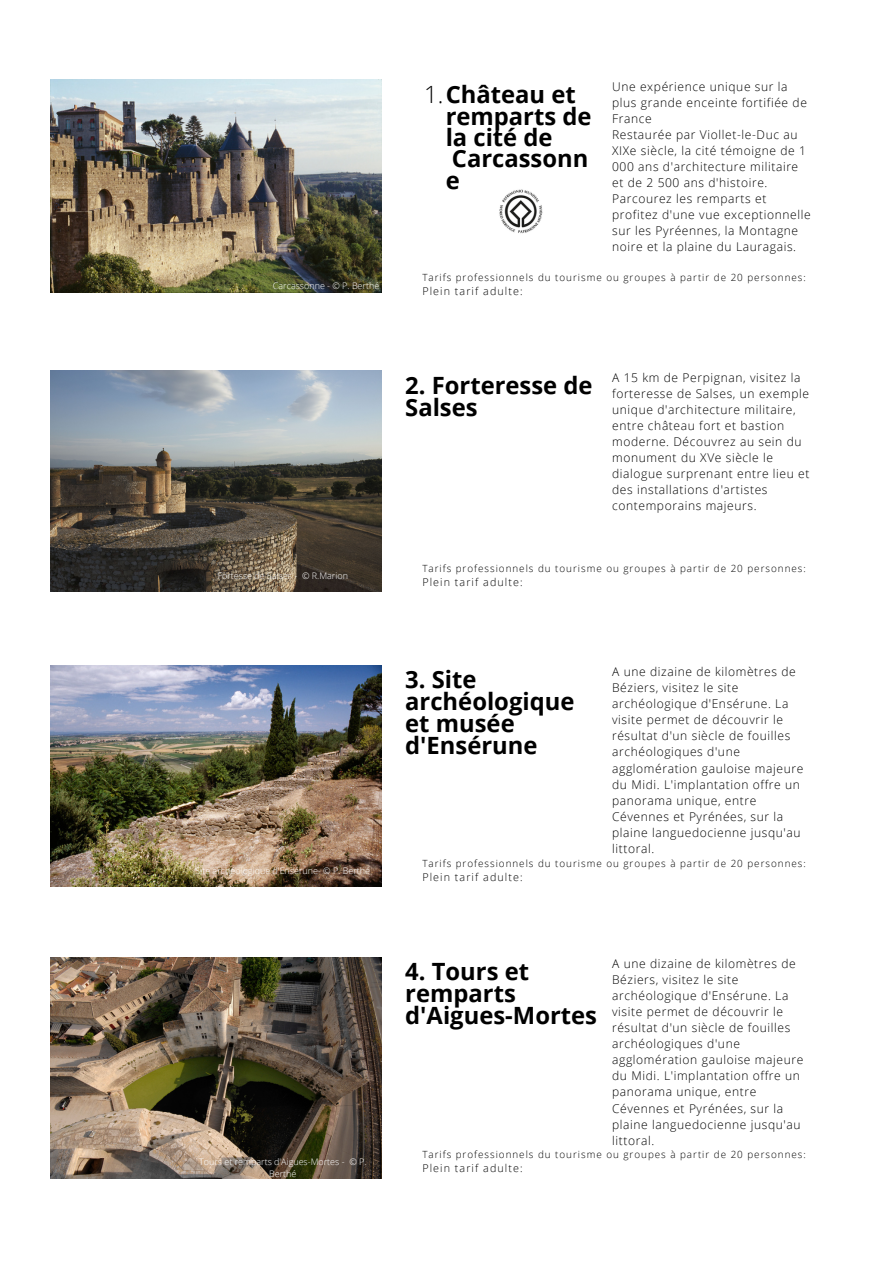
<style>
.page{position:relative;width:893px;height:1264px;background:#fff}
.page>*{position:absolute;margin:0;border:0;box-sizing:border-box;transform-origin:0 0}
.t1{font:700 23.7px/21.8px "Open Sans";color:#000}
.t2{font:300 12px/16px "Open Sans";letter-spacing:.05em;color:#000}
.t3{font:300 10.8px "Open Sans";letter-spacing:.1em;color:#000}
.t4{font:300 9.9px "Open Sans";letter-spacing:.1em;color:#000}
.t5{font:300 9px/12px "Open Sans";color:#fff;text-align:center}
.s1{font-weight:300}
</style>
<div class="page">
<img style="left:50px;top:80px;width:332px;height:212px">
<img style="left:50px;top:371px;width:331px;height:221px">
<img style="left:50px;top:665px;width:331px;height:221px">
<img style="left:50px;top:957px;width:331px;height:220px">
<img style="left:499px;top:189px;width:44px;height:45px">
<p class="t5" style="left:273px;top:280px;width:108px">Carcassonne - © P. Berthé</p>
<h1 class="t1" style="left:445px;top:83px;width:147px;line-height:21.3px;text-indent:-22px"><span class="s1">1.</span>Château et remparts de la cité de<br>Carcassonn e</h1>
<p class="t2" style="left:612px;top:78px;width:200px">Une expérience unique sur la plus grande enceinte fortifiée de<br>France<br>Restaurée par Viollet-le-Duc au<br>XIXe siècle, la cité témoigne de 1<br>000 ans d'architecture militaire et de 2 500 ans d'histoire.<br>Parcourez les remparts et profitez d'une vue exceptionnelle sur les Pyréennes, la Montagne noire et la plaine du Lauragais.</p>
<p class="t4" style="left:422px;top:271px;width:385px">Tarifs professionnels du tourisme ou groupes à partir de 20 personnes:</p>
<p class="t3" style="left:422px;top:283px;width:102px">Plein tarif adulte:</p>
<p class="t5" style="left:218px;top:569px;width:132px">Fortesse de Salses - © R.Marion</p>
<h1 class="t1" style="left:405px;top:374px;width:189px">2. Forteresse de<br>Salses</h1>
<p class="t2" style="left:612px;top:369px;width:199px">A 15 km de Perpignan, visitez la forteresse de Salses, un exemple unique d'architecture militaire, entre château fort et bastion moderne. Découvrez au sein du monument du XVe siècle le dialogue surprenant entre lieu et des installations d'artistes contemporains majeurs.</p>
<p class="t4" style="left:422px;top:561px;width:385px">Tarifs professionnels du tourisme ou groupes à partir de 20 personnes:</p>
<p class="t3" style="left:422px;top:574px;width:102px">Plein tarif adulte:</p>
<p class="t5" style="left:195px;top:864px;width:176px">Site archéologique d'Ensérune- © P. Berthé</p>
<p class="t5" style="left:199px;top:1155px;width:169px">Tours et remparts d'Aigues-Mortes - © P.<br>Berthé</p>
<h1 class="t1" style="left:405px;top:668px;width:171px">3. Site archéologique et musée d'Ensérune</h1>
<p class="t2" style="left:612px;top:663px;width:193px">A une dizaine de kilomètres de<br>Béziers, visitez le site archéologique d'Ensérune. La visite permet de découvrir le résultat d'un siècle de fouilles archéologiques d'une agglomération gauloise majeure du Midi. L'implantation offre un panorama unique, entre<br>Cévennes et Pyrénées, sur la plaine languedocienne jusqu'au littoral.</p>
<p class="t4" style="left:422px;top:856px;width:385px">Tarifs professionnels du tourisme ou groupes à partir de 20 personnes:</p>
<p class="t3" style="left:422px;top:869px;width:102px">Plein tarif adulte:</p>
<h1 class="t1" style="left:405px;top:959px;width:193px">4. Tours et remparts d'Aigues-Mortes</h1>
<p class="t2" style="left:612px;top:955px;width:193px">A une dizaine de kilomètres de<br>Béziers, visitez le site archéologique d'Ensérune. La visite permet de découvrir le résultat d'un siècle de fouilles archéologiques d'une agglomération gauloise majeure du Midi. L'implantation offre un panorama unique, entre<br>Cévennes et Pyrénées, sur la plaine languedocienne jusqu'au littoral.</p>
<p class="t4" style="left:422px;top:1147px;width:385px">Tarifs professionnels du tourisme ou groupes à partir de 20 personnes:</p>
<p class="t3" style="left:422px;top:1160px;width:102px">Plein tarif adulte:</p>
</div>
